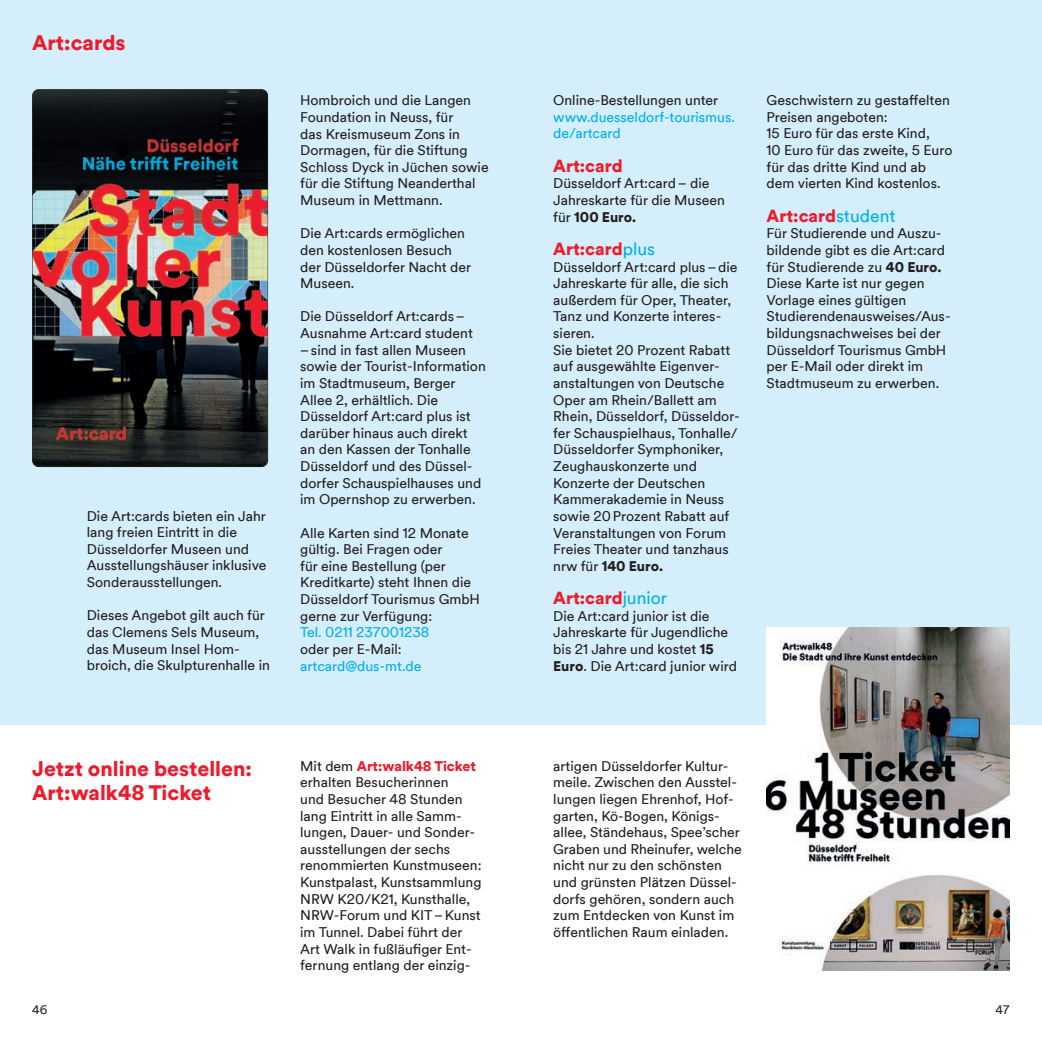
<style>
.page{position:relative;width:1042px;height:1042px;background:#fff}
.page>*{position:absolute;margin:0;border:0;box-sizing:border-box;transform-origin:0 0}
.t1{font:900 21px/24.5px "Duesseldorf Circular TT";color:#ee1b2d}
.t2{font:900 17.5px "Duesseldorf Circular TT";color:#ee1b2d}
.t3{font:14px/16.6px "Duesseldorf Circular TT";color:#231f20}
.t4{font:14px/16.6px "Duesseldorf Circular TT";color:#00aeef}
.t5{font:12.25px "Duesseldorf Circular TT";color:#231f20}
.s1{font-weight:900}
.s2{font-weight:400;color:#00aeef}
.s3{font-weight:900;color:#ee1b2d}
</style>
<div class="page">
<div style="left:0;top:0;width:521px;height:724px;background:#d4effb"></div>
<div style="left:521px;top:0;width:521px;height:724px;background:#d4effb"></div>
<img style="left:33px;top:90px;width:235px;height:376px">
<img style="left:766px;top:627px;width:243px;height:343px">
<h1 class="t1" style="left:32px;top:30px;width:95px">Art:cards</h1>
<p class="t3" style="left:87px;top:507px;width:181px">Die Art:cards bieten ein Jahr lang freien Eintritt in die<br>Düsseldorfer Museen und<br>Ausstellungshäuser inklusive<br>Sonderausstellungen.</p>
<p class="t3" style="left:87px;top:606px;width:185px">Dieses Angebot gilt auch für das Clemens Sels Museum, das Museum Insel Hom&shy;broich, die Skulpturenhalle in</p>
<p class="t3" style="left:300px;top:91px;width:190px">Hombroich und die Langen<br>Foundation in Neuss, für<br>das Kreismuseum Zons in<br>Dormagen, für die Stiftung<br>Schloss Dyck in Jüchen sowie für die Stiftung Neanderthal<br>Museum in Mettmann.</p>
<p class="t3" style="left:300px;top:224px;width:173px">Die Art:cards ermöglichen den kostenlosen Besuch der Düsseldorfer Nacht der<br>Museen.</p>
<p class="t3" style="left:300px;top:308px;width:174px">Die Düsseldorf Art:cards –<br>Ausnahme Art:card student</p>
<p class="t3" style="left:300px;top:341px;width:187px">– sind in fast allen Museen sowie der Tourist-Information im Stadtmuseum, Berger<br>Allee 2, erhältlich. Die<br>Düsseldorf Art:card plus ist darüber hinaus auch direkt an den Kassen der Tonhalle<br>Düsseldorf und des Düssel&shy;dorfer Schauspiel hauses und im Opern shop zu erwerben.</p>
<p class="t3" style="left:300px;top:524px;width:181px">Alle Karten sind 12 Monate gültig. Bei Fragen oder<br>für eine Bestellung (per<br>Kreditkarte) steht Ihnen die<br>Düsseldorf Tourismus GmbH gerne zur Verfügung:</p>
<p class="t4" style="left:300px;top:623px;width:131px">Tel. 0211 237001238</p>
<p class="t3" style="left:300px;top:640px;width:103px">oder per E-Mail:</p>
<p class="t4" style="left:300px;top:657px;width:123px">artcard@dus-mt.de</p>
<p class="t3" style="left:553px;top:91px;width:167px">Online-Bestellungen unter</p>
<p class="t4" style="left:553px;top:108px;width:183px">www.duesseldorf-tourismus. de/artcard</p>
<p class="t2" style="left:553px;top:153px;width:71px">Art:card</p>
<p class="t3" style="left:553px;top:175px;width:173px">Düsseldorf Art:card – die<br>Jahreskarte für die Museen für <span class="s1">100 Euro.</span></p>
<p class="t2" style="left:553px;top:237px;width:103px">Art:card<span class="s2">plus</span></p>
<p class="t3" style="left:553px;top:258px;width:188px">Düsseldorf Art:card plus – die<br>Jahreskarte für alle, die sich außerdem für Oper, Theater,<br>Tanz und Konzerte interes&shy;sieren.<br>Sie bietet 20 Prozent Rabatt auf ausgewählte Eigenver&shy;anstaltungen von Deutsche<br>Oper am Rhein/Ballett am<br>Rhein, Düsseldorf, Düsseldor&shy;fer Schauspielhaus, Tonhalle/<br>Düsseldorfer Symphoniker,<br>Zeughauskonzerte und<br>Konzerte der Deutschen<br>Kammerakademie in Neuss sowie 20 Prozent Rabatt auf<br>Veranstaltungen von Forum<br>Freies Theater und tanzhaus nrw für <span class="s1">140 Euro.</span></p>
<p class="t2" style="left:553px;top:586px;width:116px">Art:card<span class="s2">junior</span></p>
<p class="t3" style="left:553px;top:607px;width:185px">Die Art:card junior ist die<br>Jahreskarte für Jugendliche bis 21 Jahre und kostet <span class="s1">15<br>Euro</span>. Die Art:card junior wird</p>
<p class="t3" style="left:766px;top:91px;width:187px">Geschwistern zu gestaffelten<br>Preisen angeboten:<br>15 Euro für das erste Kind,<br>10 Euro für das zweite, 5 Euro für das dritte Kind und ab dem vierten Kind kostenlos.</p>
<p class="t2" style="left:766px;top:203px;width:130px">Art:card<span class="s2">student</span></p>
<p class="t3" style="left:766px;top:224px;width:186px">Für Studierende und Auszu&shy;bildende gibt es die Art:card für Studierende zu <span class="s1">40 Euro.<br></span>Diese Karte ist nur gegen<br>Vorlage eines gültigen<br>Studierendenausweises/Aus&shy;bildungsnachweises bei der<br>Düsseldorf Tourismus GmbH per E-Mail oder direkt im<br>Stadtmuseum zu erwerben.</p>
<h1 class="t1" style="left:32px;top:755px;width:221px">Jetzt online bestellen:<br>Art:walk48 Ticket</h1>
<p class="t3" style="left:300px;top:757px;width:183px">Mit dem <span class="s3">Art:walk48 Ticket </span>erhalten Besucherinnen<br>und Besucher 48 Stunden lang Eintritt in alle Samm&shy;lungen, Dauer- und Sonder&shy;ausstellungen der sechs renommierten Kunstmuseen:<br>Kunstpalast, Kunstsammlung<br>NRW K20/K21, Kunsthalle,<br>NRW-Forum und KIT – Kunst im Tunnel. Dabei führt der<br>Art Walk in fußläufiger Ent&shy;fernung entlang der einzig-</p>
<p class="t3" style="left:553px;top:757px;width:190px">artigen Düsseldorfer Kultur&shy;meile. Zwischen den Ausstel&shy;lungen liegen Ehrenhof, Hof&shy;garten, Kö-Bogen, Königs&shy;allee, Ständehaus, Spee’scher<br>Graben und Rheinufer, welche nicht nur zu den schönsten und grünsten Plätzen Düssel&shy;dorfs gehören, sondern auch zum Entdecken von Kunst im öffentlichen Raum einladen.</p>
<p class="t5" style="left:32px;top:1001px;width:17px">46</p>
<p class="t5" style="left:995px;top:1001px;width:16px">47</p>
</div>
